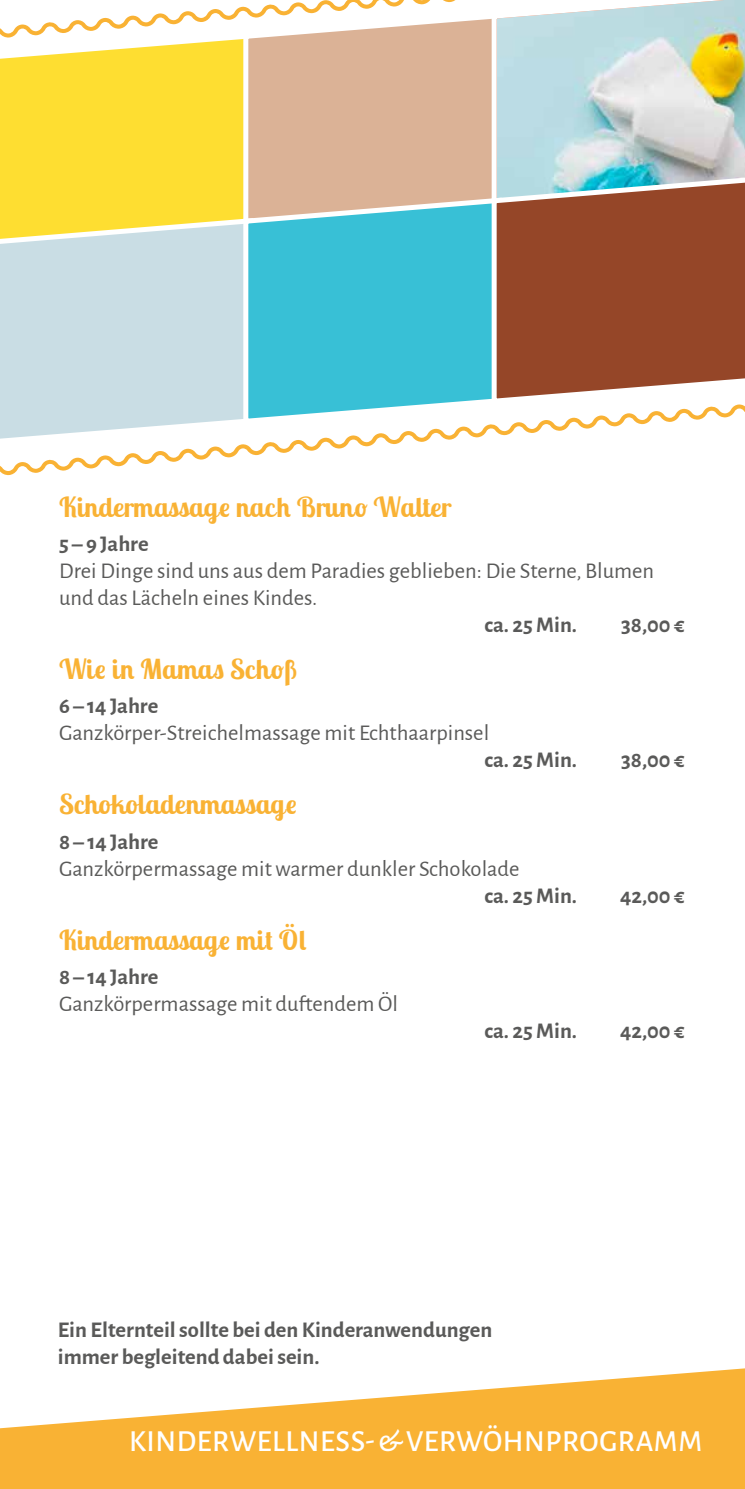
<style>
.page{position:relative;width:745px;height:1489px;background:#fff}
.page>*{position:absolute;margin:0;border:0;box-sizing:border-box;transform-origin:0 0}
.t1{font:500 30px "Alegreya Sans SC";letter-spacing:.02em;color:#fff}
.t2{font:700 27.5px "Lobster Two";letter-spacing:.005em;color:#f9b234}
.t3{font:22.5px/27px "Alegreya Sans";color:#5a5a59}
.t4{font:700 22.5px/27px "Alegreya Sans";color:#5a5a59}
</style>
<div class="page">
<div style="left:0;top:104px;width:240px;height:111px;background:#fede31"></div>
<div style="left:240px;top:104px;width:248px;height:91px;background:#dbb296"></div>
<svg style="left:488px;top:104px;width:256px;height:69px;background:#c1d3d6"></svg>
<svg style="left:0;top:215px;width:240px;height:185px;background:#ceddd7"></svg>
<svg style="left:240px;top:195px;width:248px;height:205px;background:#4dc2d3"></svg>
<svg style="left:488px;top:173px;width:256px;height:227px;background:#9c6149"></svg>
<svg style="left:0;top:0;width:744px;height:104px"></svg>
<svg style="left:0;top:400px;width:744px;height:76px"></svg>
<svg style="left:0;top:1368px;width:744px;height:120px;fill:#f9b234"></svg>
<p class="t2" style="left:59px;top:489px;width:393px">Kindermassage nach Bruno Walter</p>
<p class="t4" style="left:59px;top:528px;width:91px">5 – 9 Jahre</p>
<p class="t3" style="left:59px;top:556px;width:596px">Drei Dinge sind uns aus dem Paradies geblieben: Die Sterne, Blumen und das Lächeln eines Kindes.</p>
<p class="t4" style="left:484px;top:609px;width:94px">ca. 25 Min.</p>
<p class="t4" style="left:620px;top:609px;width:65px">38,00 €</p>
<p class="t2" style="left:59px;top:651px;width:239px">Wie in Mamas Schoß</p>
<p class="t4" style="left:59px;top:690px;width:101px">6 – 14 Jahre</p>
<p class="t3" style="left:59px;top:718px;width:431px">Ganzkörper-Streichelmassage mit Echthaarpinsel</p>
<p class="t4" style="left:484px;top:744px;width:94px">ca. 25 Min.</p>
<p class="t4" style="left:620px;top:744px;width:65px">38,00 €</p>
<p class="t2" style="left:59px;top:786px;width:239px">Schokoladenmassage</p>
<p class="t4" style="left:59px;top:826px;width:101px">8 – 14 Jahre</p>
<p class="t3" style="left:59px;top:853px;width:461px">Ganzkörpermassage mit warmer dunkler Schokolade</p>
<p class="t4" style="left:484px;top:880px;width:94px">ca. 25 Min.</p>
<p class="t4" style="left:619px;top:880px;width:66px">42,00 €</p>
<p class="t2" style="left:59px;top:922px;width:248px">Kindermassage mit Öl</p>
<p class="t4" style="left:59px;top:961px;width:101px">8 – 14 Jahre</p>
<p class="t3" style="left:59px;top:988px;width:340px">Ganzkörpermassage mit duftendem Öl</p>
<p class="t4" style="left:484px;top:1015px;width:94px">ca. 25 Min.</p>
<p class="t4" style="left:619px;top:1015px;width:66px">42,00 €</p>
<p class="t4" style="left:58px;top:1314px;width:435px">Ein Elternteil sollte bei den Kinderanwendungen immer begleitend dabei sein.</p>
<h1 class="t1" style="left:129px;top:1419px;width:574px">KINDERWELLNESS- &amp; VERWÖHNPROGRAMM</h1>
</div>
